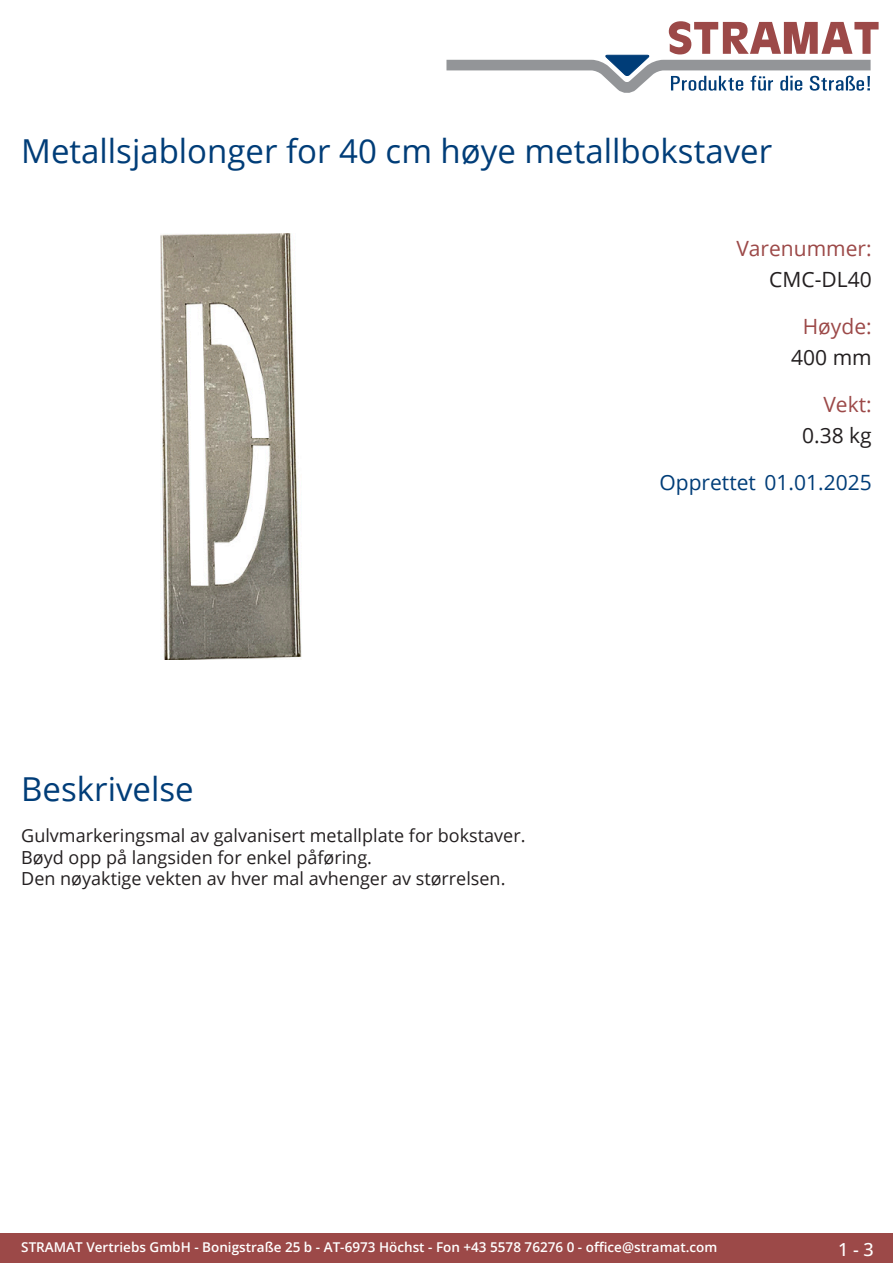
<style>
.page{position:relative;width:893px;height:1263px;background:#fff}
.page>*{position:absolute;margin:0;border:0;box-sizing:border-box;transform-origin:0 0}
.Produkttitel{font:33px "Open Sans";color:#003d78}
.TechDaten_Überschrif{font:21px "Open Sans";color:#9c4948}
.TechDaten_Inhalt{font:21px "Open Sans";color:#231f20}
.Erstellungsdatum{font:21px "Open Sans";color:#003d78}
.Beschreibung_Text{font:18px/21.6px "Open Sans";color:#231f20}
.t1{font:500 18px "Open Sans";color:#fff}
.t2{font:600 13.5px "Open Sans";color:#fff}
</style>
<div class="page">
<div style="left:0;top:1233px;width:893px;height:30px;background:#9c4948"></div>
<svg style="left:446px;top:21px;width:433px;height:72px"></svg>
<img style="left:160px;top:234px;width:142px;height:425px">
<p class="Produkttitel" style="left:21px;top:128px;width:752px">Metallsjablonger for 40 cm høye metallbokstaver</p>
<p class="TechDaten_Überschrif" style="left:736px;top:234px;width:137px">Varenummer:</p>
<p class="TechDaten_Inhalt" style="left:769px;top:265px;width:104px">CMC-DL40</p>
<p class="TechDaten_Überschrif" style="left:803px;top:312px;width:71px">Høyde:</p>
<p class="TechDaten_Inhalt" style="left:791px;top:343px;width:82px">400 mm</p>
<p class="TechDaten_Überschrif" style="left:823px;top:390px;width:50px">Vekt:</p>
<p class="TechDaten_Inhalt" style="left:802px;top:421px;width:71px">0.38 kg</p>
<p class="Produkttitel" style="left:21px;top:766px;width:174px">Beskrivelse</p>
<p class="Beschreibung_Text" style="left:21px;top:824px;width:506px">Gulvmarkeringsmal av galvanisert metallplate for bokstaver.<br>Bøyd opp på langsiden for enkel påføring.<br>Den nøyaktige vekten av hver mal avhenger av størrelsen.</p>
<p class="Erstellungsdatum" style="left:659px;top:468px;width:214px">Opprettet 01.01.2025</p>
<p class="t2" style="left:21px;top:1238px;width:698px">STRAMAT Vertriebs GmbH - Bonigstraße 25 b - AT-6973 Höchst - Fon +43 5578 76276 0 - office@stramat.com</p>
<p class="t1" style="left:838px;top:1237px;width:37px">1 - 3</p>
</div>
